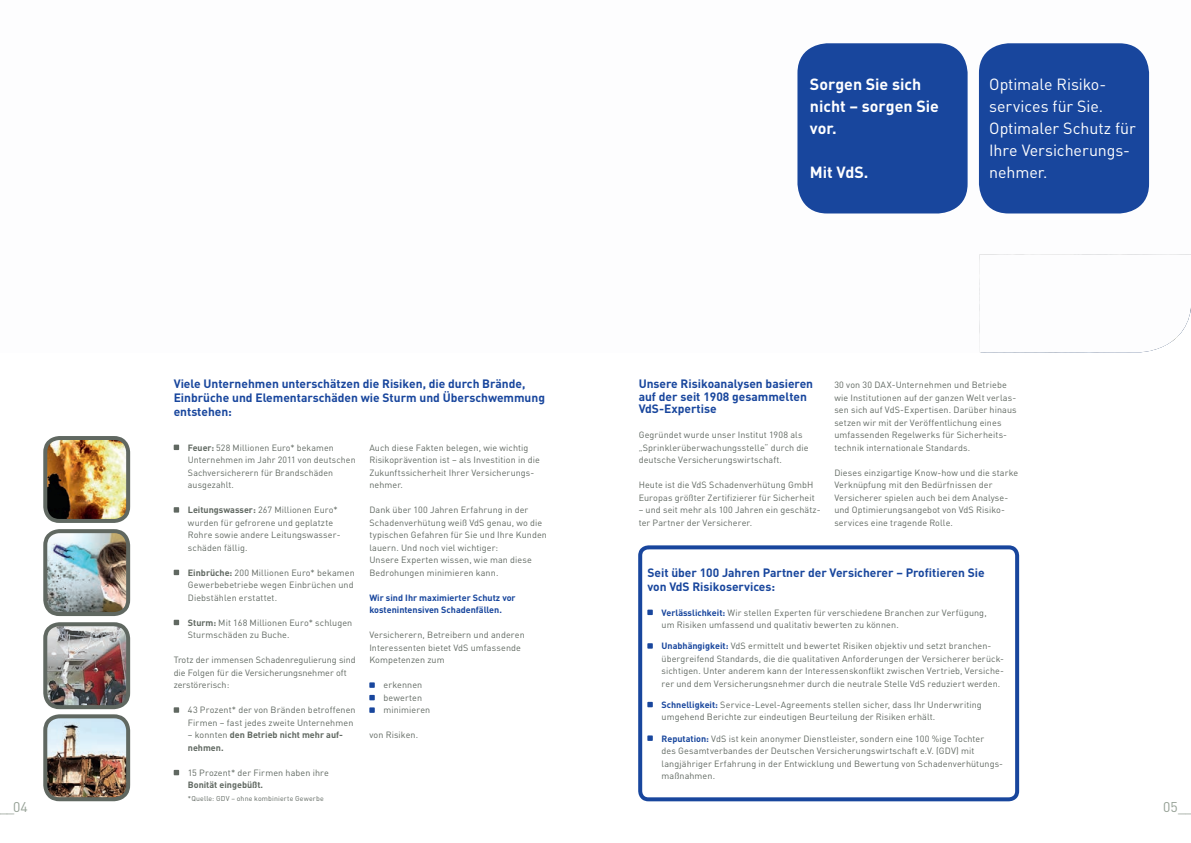
<style>
.page{position:relative;width:1191px;height:843px;background:#fff}
.page>*{position:absolute;margin:0;border:0;box-sizing:border-box;transform-origin:0 0}
.t1{font:16px/22px "DIN Pro";letter-spacing:-.005em;color:#fff}
.t2{font:700 16px/22px "DIN Pro";letter-spacing:-.005em;color:#fff}
.t3{font:14px "DIN Pro";color:#96a196}
.t4{font:700 12px/14px "DIN Pro";color:#18469d}
.t5{font:9px/12.5px "DIN Pro";letter-spacing:.01em;color:#606861}
.t6{font:700 9px/12.5px "DIN Pro";color:#18469d}
.t7{font:700 9px/12.5px "DIN Pro";color:#606861}
.t8{font:7px "DIN Pro";letter-spacing:.025em;color:#606861}
.s1{font-weight:700}
.s2{font-weight:400}
.s3{font-weight:700;color:#18469d}
</style>
<div class="page">
<img style="left:980px;top:254px;width:211px;height:98px">
<svg style="left:174px;top:444px;width:5px;height:6px"></svg>
<svg style="left:174px;top:507px;width:5px;height:5px"></svg>
<svg style="left:174px;top:569px;width:5px;height:6px"></svg>
<svg style="left:174px;top:619px;width:5px;height:6px"></svg>
<svg style="left:174px;top:707px;width:5px;height:5px"></svg>
<svg style="left:174px;top:769px;width:5px;height:6px"></svg>
<svg style="left:369px;top:682px;width:6px;height:5px"></svg>
<svg style="left:369px;top:694px;width:6px;height:6px"></svg>
<svg style="left:369px;top:707px;width:6px;height:5px"></svg>
<div style="left:797px;top:43px;width:170px;height:170px;background:#18469d;border-radius:30px"></div>
<div style="left:979px;top:43px;width:170px;height:170px;background:#18469d;border-radius:30px"></div>
<svg style="left:638px;top:545px;width:381px;height:256px"></svg>
<svg style="left:647px;top:609px;width:6px;height:6px"></svg>
<svg style="left:647px;top:643px;width:6px;height:5px"></svg>
<svg style="left:647px;top:701px;width:6px;height:6px"></svg>
<svg style="left:647px;top:735px;width:6px;height:5px"></svg>
<img style="left:43px;top:436px;width:87px;height:87px">
<img style="left:43px;top:622px;width:87px;height:179px">
<img style="left:43px;top:529px;width:87px;height:87px">
<h1 class="t2" style="left:810px;top:72px;width:130px">Sorgen Sie sich nicht – sorgen Sie vor.</h1>
<h1 class="t2" style="left:810px;top:160px;width:60px">Mit VdS.</h1>
<h1 class="t1" style="left:989px;top:71px;width:148px">Optimale Risiko&shy;services für Sie.<br>Optimaler Schutz für<br>Ihre Versicherungs&shy;nehmer.</h1>
<h3 class="t4" style="left:174px;top:376px;width:373px">Viele Unternehmen unterschätzen die Risiken, die durch Brände,<br>Einbrüche und Elementarschäden wie Sturm und Überschwemmung entstehen:</h3>
<h3 class="t4" style="left:639px;top:377px;width:176px;line-height:12.5px">Unsere Risikoanalysen basieren auf der seit 1908 gesammelten<br>VdS-Expertise</h3>
<p class="t5" style="left:639px;top:427px;width:171px">Gegründet wurde unser Institut 1908 als „Sprinklerüberwachungsstelle“ durch die deutsche Versicherungswirtschaft.</p>
<p class="t5" style="left:639px;top:477px;width:178px">Heute ist die VdS Schadenverhütung GmbH<br>Europas größter Zertifizierer für Sicherheit</p>
<p class="t5" style="left:639px;top:502px;width:183px">– und seit mehr als 100 Jahren ein geschätz&shy;ter Partner der Versicherer.</p>
<p class="t5" style="left:834px;top:377px;width:184px">30 von 30 DAX-Unternehmen und Betriebe wie Institutionen auf der ganzen Welt verlas&shy;sen sich auf VdS-Expertisen. Darüber hinaus setzen wir mit der Veröffentlichung eines umfassenden Regelwerks für Sicherheits&shy;technik internationale Standards.</p>
<p class="t5" style="left:834px;top:465px;width:185px">Dieses einzigartige Know-how und die starke Verknüpfung mit den Bedürfnissen der Versicherer spielen auch bei dem Analyse&shy;und Optimierungsangebot von VdS Risiko&shy;services eine tragende Rolle.</p>
<p class="t5" style="left:188px;top:440px;width:169px"><span class="s1">Feuer:</span> 528 Millionen Euro* bekamen<br>Unternehmen im Jahr 2011 von deutschen<br>Sachversicherern für Brandschäden ausgezahlt.</p>
<p class="t5" style="left:188px;top:502px;width:154px"><span class="s1">Leitungswasser:</span> 267 Millionen Euro* wurden für gefrorene und geplatzte<br>Rohre sowie andere Leitungswasser&shy;schäden fällig.</p>
<p class="t5" style="left:188px;top:565px;width:168px"><span class="s1">Einbrüche:</span> 200 Millionen Euro* bekamen<br>Gewerbebetriebe wegen Einbrüchen und<br>Diebstählen erstattet.</p>
<p class="t5" style="left:188px;top:615px;width:166px"><span class="s1">Sturm:</span> Mit 168 Millionen Euro* schlugen<br>Sturmschäden zu Buche.</p>
<p class="t5" style="left:174px;top:652px;width:184px">Trotz der immensen Schadenregulierung sind die Folgen für die Versicherungsnehmer oft zerstörerisch:</p>
<p class="t5" style="left:188px;top:702px;width:169px">43 Prozent* der von Bränden betroffenen<br>Firmen – fast jedes zweite Unternehmen</p>
<p class="t7" style="left:188px;top:728px;width:157px"><span class="s2">– konnten</span> den Betrieb nicht mehr auf&shy;nehmen.</p>
<p class="t5" style="left:188px;top:765px;width:143px">15 Prozent* der Firmen haben ihre</p>
<p class="t7" style="left:188px;top:778px;width:77px">Bonität eingebüßt.</p>
<p class="t8" style="left:188px;top:792px;width:137px">*Quelle: GDV – ohne kombinierte Gewerbe</p>
<p class="t5" style="left:369px;top:440px;width:172px">Auch diese Fakten belegen, wie wichtig Risiko prävention ist – als Investition in die Zukunftssicherheit Ihrer Versicherungs&shy;nehmer.</p>
<p class="t5" style="left:369px;top:502px;width:179px">Dank über 100 Jahren Erfahrung in der Schadenverhütung weiß VdS genau, wo die typischen Gefahren für Sie und Ihre Kunden lauern. Und noch viel wichtiger:<br>Unsere Experten wissen, wie man diese Bedrohungen minimieren kann.</p>
<p class="t6" style="left:369px;top:591px;width:148px">Wir sind Ihr maximierter Schutz vor kostenintensiven Schadenfällen.</p>
<p class="t5" style="left:369px;top:627px;width:157px">Versicherern, Betreibern und anderen<br>Interessenten bietet VdS umfassende<br>Kompetenzen zum</p>
<p class="t5" style="left:383px;top:677px;width:48px">erkennen bewerten minimieren</p>
<p class="t5" style="left:369px;top:727px;width:50px">von Risiken.</p>
<h3 class="t4" style="left:647px;top:565px;width:339px">Seit über 100 Jahren Partner der Versicherer – Profitieren Sie von VdS Risikoservices:</h3>
<p class="t5" style="left:661px;top:605px;width:327px"><span class="s3">Verlässlichkeit:</span> Wir stellen Experten für verschiedene Branchen zur Verfügung, um Risiken umfassend und qualitativ bewerten zu können.</p>
<p class="t5" style="left:661px;top:638px;width:344px"><span class="s3">Unabhängigkeit:</span> VdS ermittelt und bewertet Risiken objektiv und setzt branchen&shy;übergreifend Standards, die die qualitativen Anforderungen der Versicherer berück&shy;sichtigen. Unter anderem kann der Interessenskonflikt zwischen Vertrieb, Versiche&shy;rer und dem Versicherungsnehmer durch die neutrale Stelle VdS reduziert werden.</p>
<p class="t5" style="left:661px;top:697px;width:322px"><span class="s3">Schnelligkeit:</span> Service-Level-Agreements stellen sicher, dass Ihr Underwriting umgehend Berichte zur eindeutigen Beurteilung der Risiken erhält.</p>
<p class="t5" style="left:661px;top:731px;width:343px"><span class="s3">Reputation:</span> VdS ist kein anonymer Dienstleister, sondern eine 100 %ige Tochter<br>des Gesamtverbandes der Deutschen Versicherungswirtschaft e.V. (GDV) mit langjähriger Erfahrung in der Entwicklung und Bewertung von Schadenverhütungs&shy;maßnahmen.</p>
<h2 class="t3" style="left:-1px;top:795px;width:30px">__04</h2>
<h2 class="t3" style="left:1163px;top:795px;width:31px">05__</h2>
</div>
